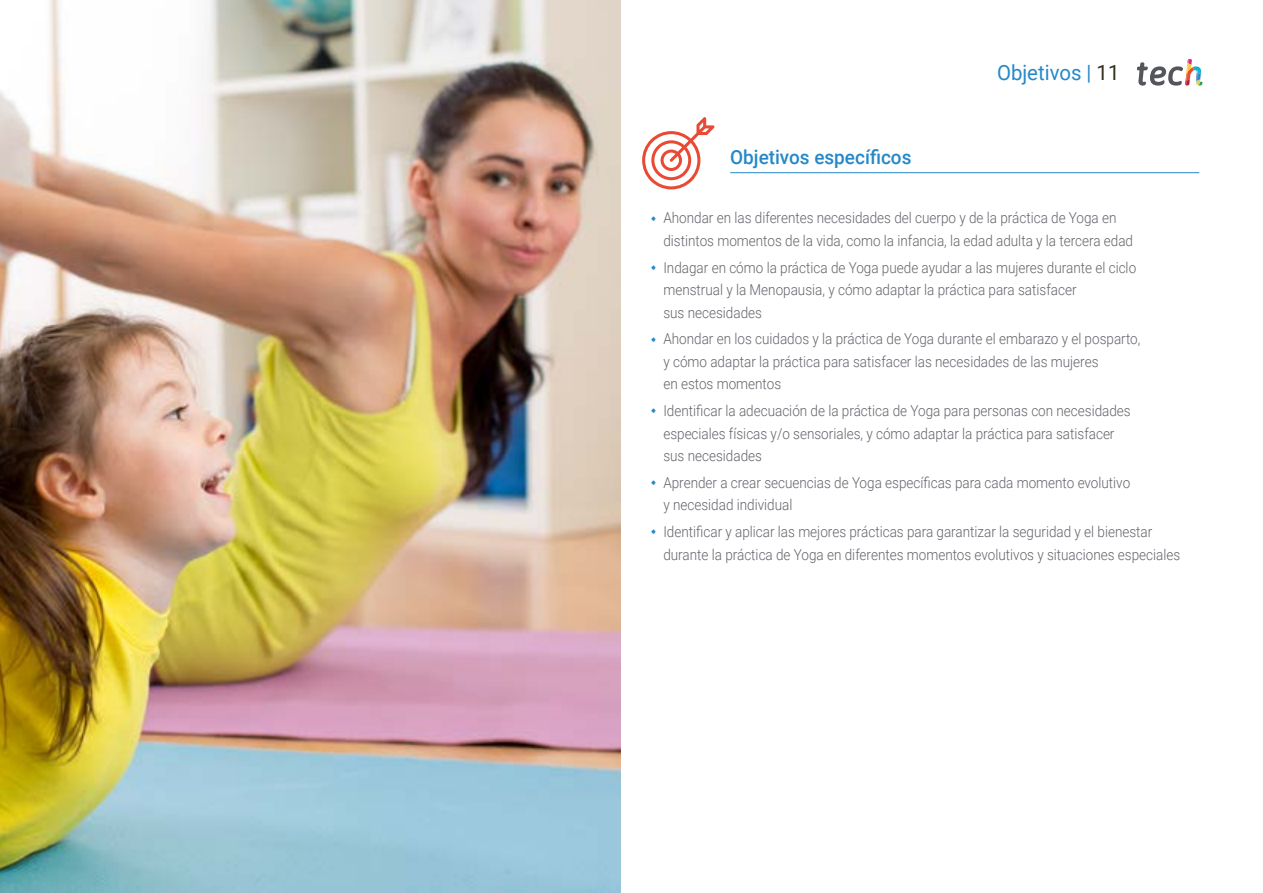
<style>
.page{position:relative;width:1263px;height:893px;background:#fff}
.page>*{position:absolute;margin:0;border:0;box-sizing:border-box;transform-origin:0 0}
.t1{font:21px "Roboto";color:#2488c9}
.t2{font:500 19.5px "Roboto";color:#2488c9}
.t3{font:300 15px/22.5px "Roboto";color:#61646a;scale:.9 1}
.s1{color:#312e20}
</style>
<div class="page">
<hr style="left:730px;top:172px;width:469px;height:1px;background:#2488c9">
<svg style="left:642px;top:117px;width:72px;height:72px"></svg>
<img style="left:0;top:0;width:621px;height:893px">
<svg style="left:1137px;top:59px;width:65px;height:27px"></svg>
<h2 class="t2" style="left:730px;top:144px;width:183px">Objetivos específicos</h2>
<h1 class="t1" style="left:997px;top:57px;width:124px">Objetivos | <span class="s1">11</span></h1>
<p class="t3" style="left:663px;top:206px;width:523px">Ahondar en las diferentes necesidades del cuerpo y de la práctica de Yoga en distintos momentos de la vida, como la infancia, la edad adulta y la tercera edad</p>
<p class="t3" style="left:663px;top:255px;width:527px">Indagar en cómo la práctica de Yoga puede ayudar a las mujeres durante el ciclo menstrual y la Menopausia, y cómo adaptar la práctica para satisfacer<br>sus necesidades</p>
<p class="t3" style="left:663px;top:327px;width:532px">Ahondar en los cuidados y la práctica de Yoga durante el embarazo y el posparto, y cómo adaptar la práctica para satisfacer las necesidades de las mujeres<br>en estos momentos</p>
<p class="t3" style="left:663px;top:399px;width:521px">Identificar la adecuación de la práctica de Yoga para personas con necesidades especiales físicas y/o sensoriales, y cómo adaptar la práctica para satisfacer sus necesidades</p>
<p class="t3" style="left:663px;top:471px;width:520px">Aprender a crear secuencias de Yoga específicas para cada momento evolutivo y necesidad individual</p>
<p class="t3" style="left:663px;top:520px;width:576px">Identificar y aplicar las mejores prácticas para garantizar la seguridad y el bienestar durante la práctica de Yoga en diferentes momentos evolutivos y situaciones especiales</p>
</div>
